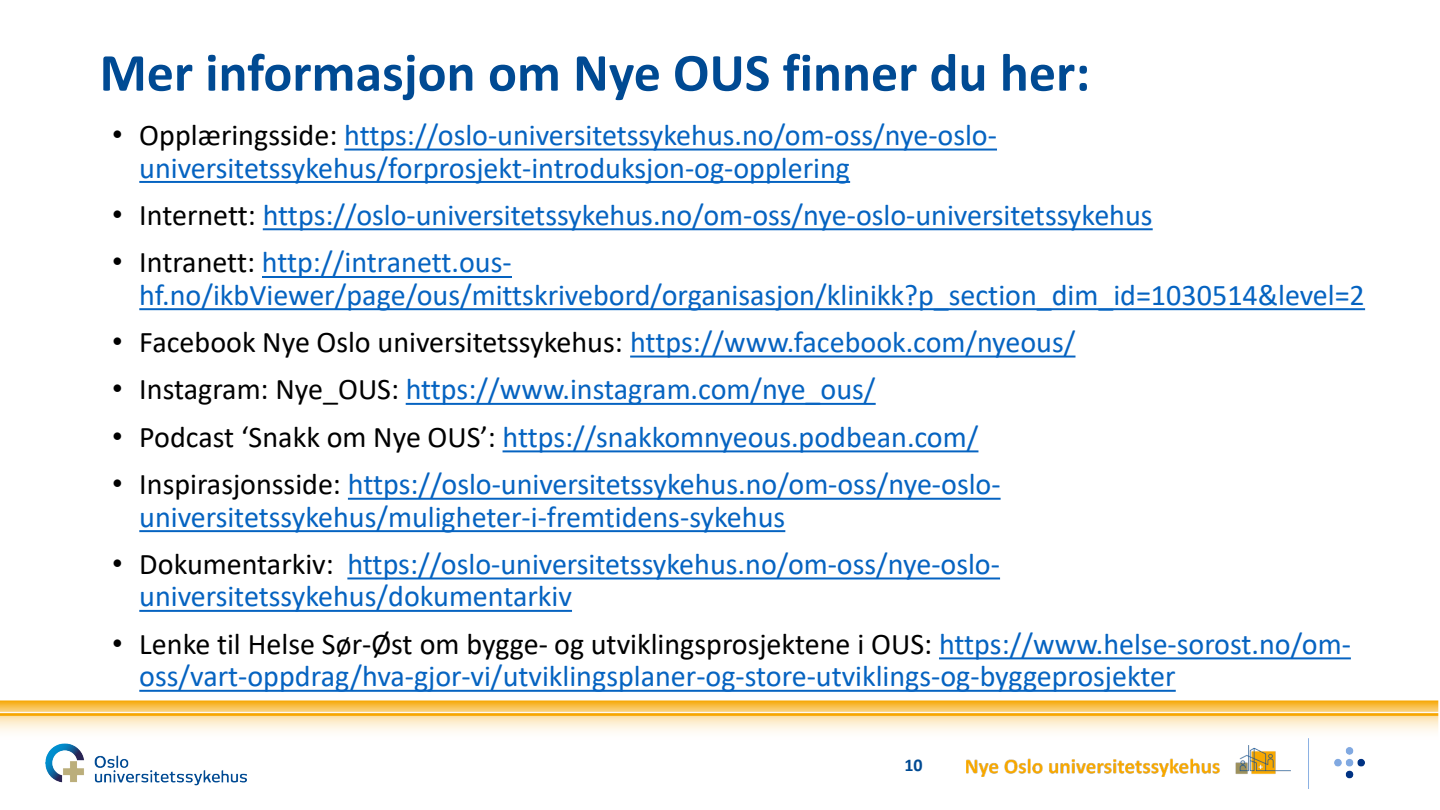
<style>
.page{position:relative;width:1440px;height:810px;background:#fff}
.page>*{position:absolute;margin:0;border:0;box-sizing:border-box;transform-origin:0 0}
.t1{font:700 54px "Calibri";color:#004a93}
.t2{font:30px/32.4px "Calibri";color:#0563c1}
.t3{font:30px "Calibri";color:#000}
.t4{font:700 18px "Calibri";color:#004a93}
.s1{font-family:"Arial";color:#000}
.s2{color:#000}
.s3{font-family:"Arial"}
.s4{color:#0563c1}
</style>
<div class="page">
<img style="left:0;top:148px;width:1439px;height:641px">
<img style="left:46px;top:743px;width:200px;height:43px">
<img style="left:1308px;top:739px;width:56px;height:49px">
<img style="left:966px;top:745px;width:324px;height:32px">
<svg style="left:344px;top:149px;width:653px;height:2px"></svg>
<svg style="left:139px;top:181px;width:711px;height:2px"></svg>
<svg style="left:263px;top:228px;width:890px;height:2px"></svg>
<hr style="left:262px;top:276px;width:250px;height:2px;background:#0563c1">
<svg style="left:139px;top:308px;width:1226px;height:2px"></svg>
<svg style="left:630px;top:356px;width:445px;height:2px"></svg>
<svg style="left:406px;top:403px;width:470px;height:2px"></svg>
<svg style="left:503px;top:450px;width:475px;height:2px"></svg>
<svg style="left:348px;top:498px;width:653px;height:2px"></svg>
<svg style="left:139px;top:530px;width:646px;height:2px"></svg>
<svg style="left:347px;top:577px;width:653px;height:2px"></svg>
<svg style="left:139px;top:610px;width:433px;height:2px"></svg>
<svg style="left:939px;top:657px;width:412px;height:2px"></svg>
<svg style="left:139px;top:690px;width:1037px;height:2px"></svg>
<h2 class="t1" style="left:100px;top:34px;width:992px">Mer informasjon om Nye OUS finner du her:</h2>
<p class="t2" style="left:139px;top:118px;width:859px;text-indent:-27px"><span class="s1">•</span> <span class="s2">Opplæringsside:</span> https://oslo-universitetssykehus.no/om-oss/nye-oslo&shy;universitetssykehus/forprosjekt-introduksjon-og-opplering</p>
<p class="t2" style="left:112px;top:198px;width:1042px"><span class="s1">•</span> <span class="s2">Internett:</span> https://oslo-universitetssykehus.no/om-oss/nye-oslo-universitetssykehus</p>
<p class="t2" style="left:139px;top:245px;width:1227px;text-indent:-27px"><span class="s1">•</span> <span class="s2">Intranett:</span> http://intranett.ous&shy;hf.no/ikbViewer/page/ous/mittskrivebord/organisasjon/klinikk?p_section_dim_id=1030514&amp;level=2</p>
<p class="t3" style="left:112px;top:321px;width:965px"><span class="s3">•</span> Facebook Nye Oslo universitetssykehus: <span class="s4">https://www.facebook.com/nyeous/</span></p>
<p class="t2" style="left:112px;top:373px;width:765px"><span class="s1">•</span> <span class="s2">Instagram: Nye_OUS:</span> https://www.instagram.com/nye_ous/</p>
<p class="t2" style="left:112px;top:420px;width:868px"><span class="s1">•</span> <span class="s2">Podcast ‘Snakk om Nye OUS’:</span> https://snakkomnyeous.podbean.com/</p>
<p class="t2" style="left:139px;top:467px;width:863px;text-indent:-27px"><span class="s1">•</span> <span class="s2">Inspirasjonsside:</span> https://oslo-universitetssykehus.no/om-oss/nye-oslo&shy;universitetssykehus/muligheter-i-fremtidens-sykehus</p>
<p class="t2" style="left:139px;top:547px;width:862px;text-indent:-27px"><span class="s1">•</span> <span class="s2">Dokumentarkiv:</span> https://oslo-universitetssykehus.no/om-oss/nye-oslo&shy;universitetssykehus/dokumentarkiv</p>
<p class="t2" style="left:139px;top:627px;width:1213px;text-indent:-27px"><span class="s1">•</span> <span class="s2">Lenke til Helse Sør-Øst om bygge- og utviklingsprosjektene i OUS:</span> https://www.helse-sorost.no/om&shy;oss/vart-oppdrag/hva-gjor-vi/utviklingsplaner-og-store-utviklings-og-byggeprosjekter</p>
<p class="t4" style="left:904px;top:752px;width:20px">10</p>
</div>
